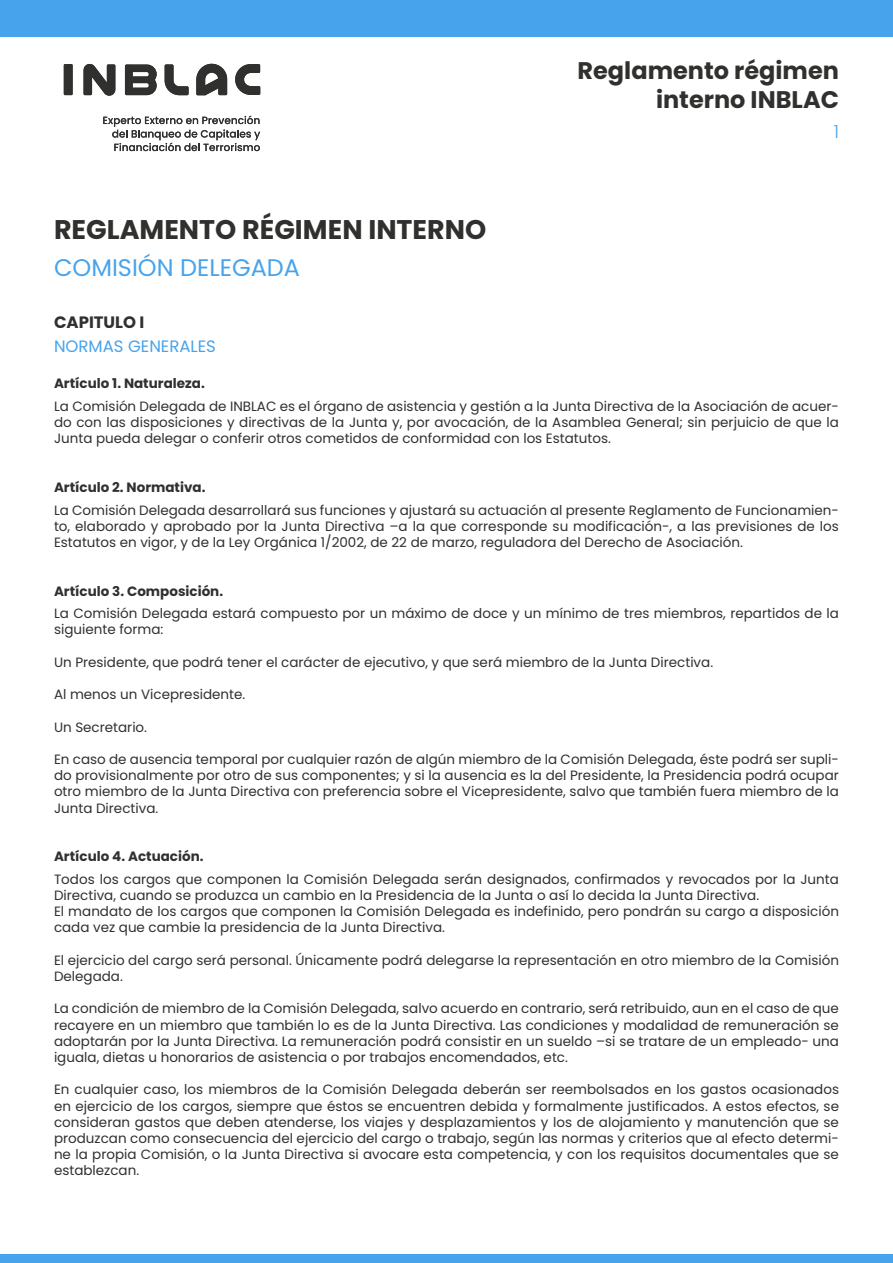
<style>
.page{position:relative;width:893px;height:1263px;background:#fff}
.page>*{position:absolute;margin:0;border:0;box-sizing:border-box;transform-origin:0 0}
.t1{font:700 27px "Poppins";color:#30302e}
.t2{font:700 24px/28.8px "Poppins";color:#30302e;text-align:right}
.t3{font:24px "Poppins";color:#47a3eb}
.t4{font:300 18px "Poppins";color:#47a3eb}
.t5{font:16.5px "Poppins";color:#47a3eb}
.t6{font:700 16.5px "Poppins";color:#30302e}
.t7{font:13.5px/16.2px "Poppins";color:#30302e;text-align:justify}
.t8{font:700 13.5px "Poppins";color:#30302e}
</style>
<div class="page">
<div style="left:0;top:1254px;width:893px;height:9px;background:#47a3eb"></div>
<div style="left:0;top:0;width:893px;height:36px;background:#47a3eb"></div>
<svg style="left:125px;top:65px;width:32px;height:30px"></svg>
<svg style="left:165px;top:64px;width:24px;height:31px"></svg>
<svg style="left:84px;top:63px;width:31px;height:33px"></svg>
<div style="left:64px;top:64px;width:9px;height:31px;background:#30302e"></div>
<svg style="left:196px;top:63px;width:31px;height:32px"></svg>
<svg style="left:235px;top:64px;width:25px;height:31px"></svg>
<svg style="left:103px;top:116px;width:157px;height:35px"></svg>
<h1 class="t1" style="left:54px;top:214px;width:434px">REGLAMENTO RÉGIMEN INTERNO</h1>
<h2 class="t3" style="left:54px;top:254px;width:248px">COMISIÓN DELEGADA</h2>
<h2 class="t2" style="left:578px;top:57px;width:263px">Reglamento régimen interno INBLAC</h2>
<h3 class="t4" style="left:834px;top:121px;width:7px">1</h3>
<p class="t6" style="left:54px;top:313px;width:92px">CAPITULO I</p>
<p class="t5" style="left:54px;top:337px;width:163px">NORMAS GENERALES</p>
<p class="t8" style="left:54px;top:376px;width:152px">Artículo 1. Naturaleza.</p>
<p class="t7" style="left:54px;top:398px;width:786px">La Comisión Delegada de INBLAC es el órgano de asistencia y gestión a la Junta Directiva de la Asociación de acuer&shy;do con las disposiciones y directivas de la Junta y, por avocación, de la Asamblea General; sin perjuicio de que la Junta pueda delegar o conferir otros cometidos de conformidad con los Estatutos.</p>
<p class="t8" style="left:54px;top:479px;width:153px">Artículo 2. Normativa.</p>
<p class="t7" style="left:54px;top:502px;width:786px">La Comisión Delegada desarrollará sus funciones y ajustará su actuación al presente Reglamento de Funcionamien&shy;to, elaborado y aprobado por la Junta Directiva –a la que corresponde su modificación-, a las previsiones de los Estatutos en vigor, y de la Ley Orgánica 1/2002, de 22 de marzo, reguladora del Derecho de Asociación.</p>
<p class="t8" style="left:54px;top:583px;width:171px">Artículo 3. Composición.</p>
<p class="t7" style="left:54px;top:605px;width:786px">La Comisión Delegada estará compuesto por un máximo de doce y un mínimo de tres miembros, repartidos de la siguiente forma:</p>
<p class="t7" style="left:54px;top:654px;width:661px">Un Presidente, que podrá tener el carácter de ejecutivo, y que será miembro de la Junta Directiva.</p>
<p class="t7" style="left:54px;top:686px;width:193px">Al menos un Vicepresidente.</p>
<p class="t7" style="left:54px;top:719px;width:95px">Un Secretario.</p>
<p class="t7" style="left:54px;top:751px;width:786px">En caso de ausencia temporal por cualquier razón de algún miembro de la Comisión Delegada, éste podrá ser supli&shy;do provisionalmente por otro de sus componentes; y si la ausencia es la del Presidente, la Presidencia podrá ocupar otro miembro de la Junta Directiva con preferencia sobre el Vicepresidente, salvo que también fuera miembro de la Junta Directiva.</p>
<p class="t8" style="left:54px;top:849px;width:151px">Artículo 4. Actuación.</p>
<p class="t7" style="left:54px;top:871px;width:786px;text-align:left">Todos los cargos que componen la Comisión Delegada serán designados, confirmados y revocados por la Junta Directiva, cuando se produzca un cambio en la Presidencia de la Junta o así lo decida la Junta Directiva.<br>El mandato de los cargos que componen la Comisión Delegada es indefinido, pero pondrán su cargo a disposición cada vez que cambie la presidencia de la Junta Directiva.</p>
<p class="t7" style="left:54px;top:952px;width:786px">El ejercicio del cargo será personal. Únicamente podrá delegarse la representación en otro miembro de la Comisión<br>Delegada.</p>
<p class="t7" style="left:54px;top:1001px;width:786px">La condición de miembro de la Comisión Delegada, salvo acuerdo en contrario, será retribuido, aun en el caso de que recayere en un miembro que también lo es de la Junta Directiva. Las condiciones y modalidad de remuneración se adoptarán por la Junta Directiva. La remuneración podrá consistir en un sueldo –si se tratare de un empleado- una iguala, dietas u honorarios de asistencia o por trabajos encomendados, etc.</p>
<p class="t7" style="left:54px;top:1082px;width:786px">En cualquier caso, los miembros de la Comisión Delegada deberán ser reembolsados en los gastos ocasionados en ejercicio de los cargos, siempre que éstos se encuentren debida y formalmente justificados. A estos efectos, se consideran gastos que deben atenderse, los viajes y desplazamientos y los de alojamiento y manutención que se produzcan como consecuencia del ejercicio del cargo o trabajo, según las normas y criterios que al efecto determi&shy;ne la propia Comisión, o la Junta Directiva si avocare esta competencia, y con los requisitos documentales que se establezcan.</p>
</div>
